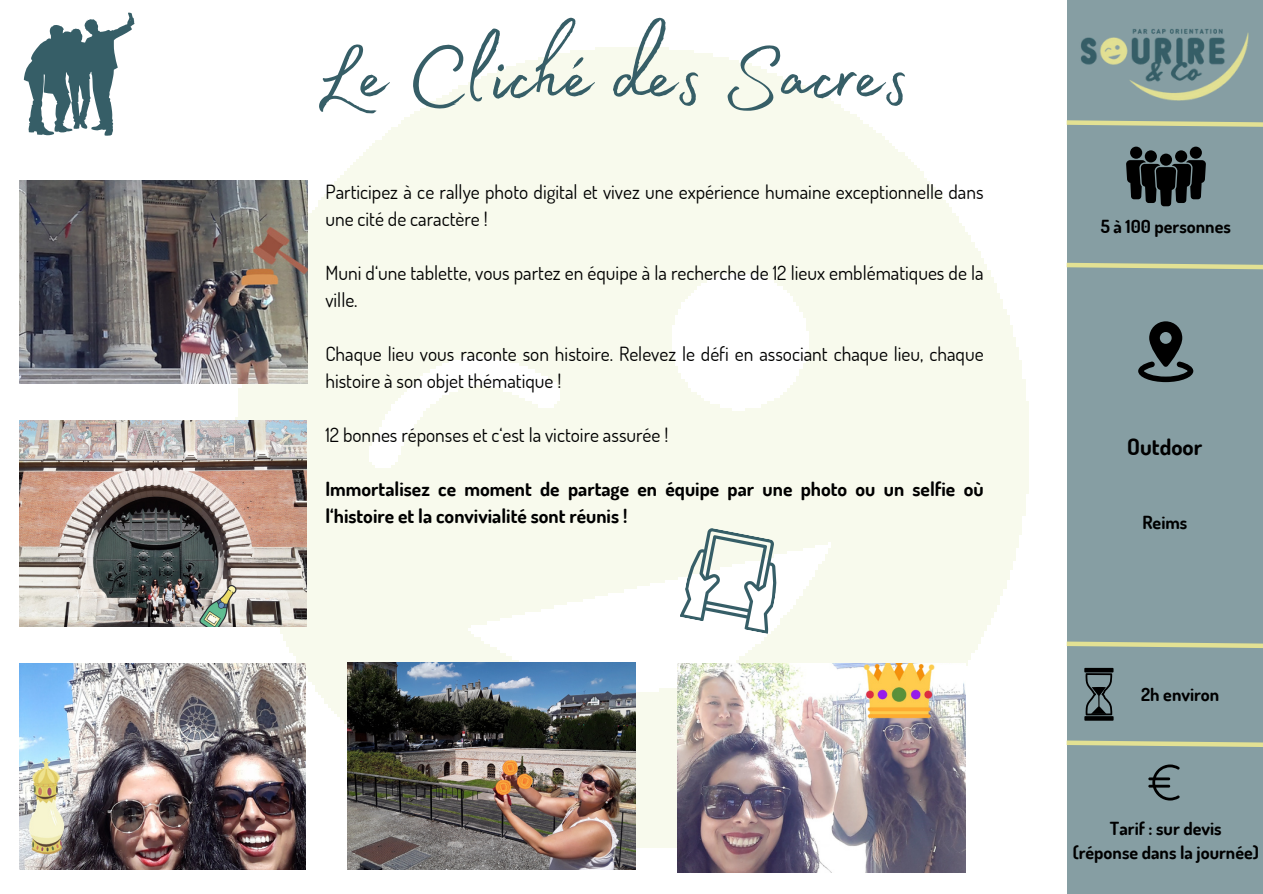
<style>
.page{position:relative;width:1263px;height:894px;background:#fff}
.page>*{position:absolute;margin:0;border:0;box-sizing:border-box;transform-origin:0 0}
.t1{font:105px "Madelyn Fill";color:#365e67}
.t2{font:700 22.5px "Dosis";color:#000}
.t3{font:19.5px/27px "Dosis";color:#000}
.t4{font:700 19.5px/27px "Dosis";color:#000}
.t5{font:700 18px/24.8px "Dosis";color:#000;text-align:center}
</style>
<div class="page">
<div style="left:1067px;top:0;width:196px;height:893px;background:#869ea3"></div>
<img style="left:1082px;top:29px;width:167px;height:72px">
<img style="left:181px;top:41px;width:901px;height:832px">
<svg style="left:1148px;top:764px;width:32px;height:36px"></svg>
<svg style="left:1062px;top:639px;width:201px;height:11px"></svg>
<div style="left:1190px;top:147px;width:12px;height:12px;background:#000;border-radius:50%"></div>
<div style="left:1130px;top:147px;width:12px;height:12px;background:#000;border-radius:50%"></div>
<div style="left:1175px;top:150px;width:12px;height:12px;background:#000;border-radius:50%"></div>
<div style="left:1145px;top:150px;width:12px;height:12px;background:#000;border-radius:50%"></div>
<svg style="left:1126px;top:160px;width:80px;height:46px"></svg>
<div style="left:1160px;top:153px;width:12px;height:13px;background:#000;border-radius:50%"></div>
<svg style="left:1062px;top:118px;width:201px;height:11px"></svg>
<svg style="left:1062px;top:260px;width:201px;height:12px"></svg>
<svg style="left:1138px;top:321px;width:55px;height:61px"></svg>
<svg style="left:1084px;top:667px;width:29px;height:53px"></svg>
<svg style="left:1062px;top:738px;width:201px;height:11px"></svg>
<svg style="left:24px;top:12px;width:110px;height:124px"></svg>
<img style="left:20px;top:181px;width:287px;height:202px">
<img style="left:20px;top:420px;width:286px;height:206px">
<img style="left:20px;top:663px;width:285px;height:206px">
<img style="left:347px;top:662px;width:288px;height:207px">
<img style="left:677px;top:663px;width:288px;height:209px">
<svg style="left:680px;top:525px;width:106px;height:109px"></svg>
<p class="t1" style="left:314px;top:-4px;width:597px">Le Cliché des Sacres</p>
<h1 class="t3" style="left:325px;top:178px;width:660px">Participez à ce rallye photo digital et vivez une expérience humaine exceptionnelle dans une cité de caractère !</h1>
<p class="t3" style="left:325px;top:259px;width:660px">Muni d‘une tablette, vous partez en équipe à la recherche de 12 lieux emblématiques de la ville.</p>
<p class="t3" style="left:325px;top:340px;width:660px">Chaque lieu vous raconte son histoire. Relevez le défi en associant chaque lieu, chaque histoire à son objet thématique !</p>
<p class="t3" style="left:325px;top:421px;width:344px">12 bonnes réponses et c‘est la victoire assurée !</p>
<p class="t4" style="left:325px;top:475px;width:660px">Immortalisez ce moment de partage en équipe par une photo ou un selfie où l‘histoire et la convivialité sont réunis !</p>
<h3 class="t5" style="left:1101px;top:213px;width:132px">5 à 100 personnes</h3>
<p class="t2" style="left:1127px;top:432px;width:77px">Outdoor</p>
<p class="t5" style="left:1142px;top:509px;width:47px">Reims</p>
<p class="t5" style="left:1141px;top:681px;width:80px">2h environ</p>
<p class="t5" style="left:1073px;top:814px;width:188px">Tarif : sur devis<br>(réponse dans la journée)</p>
</div>
